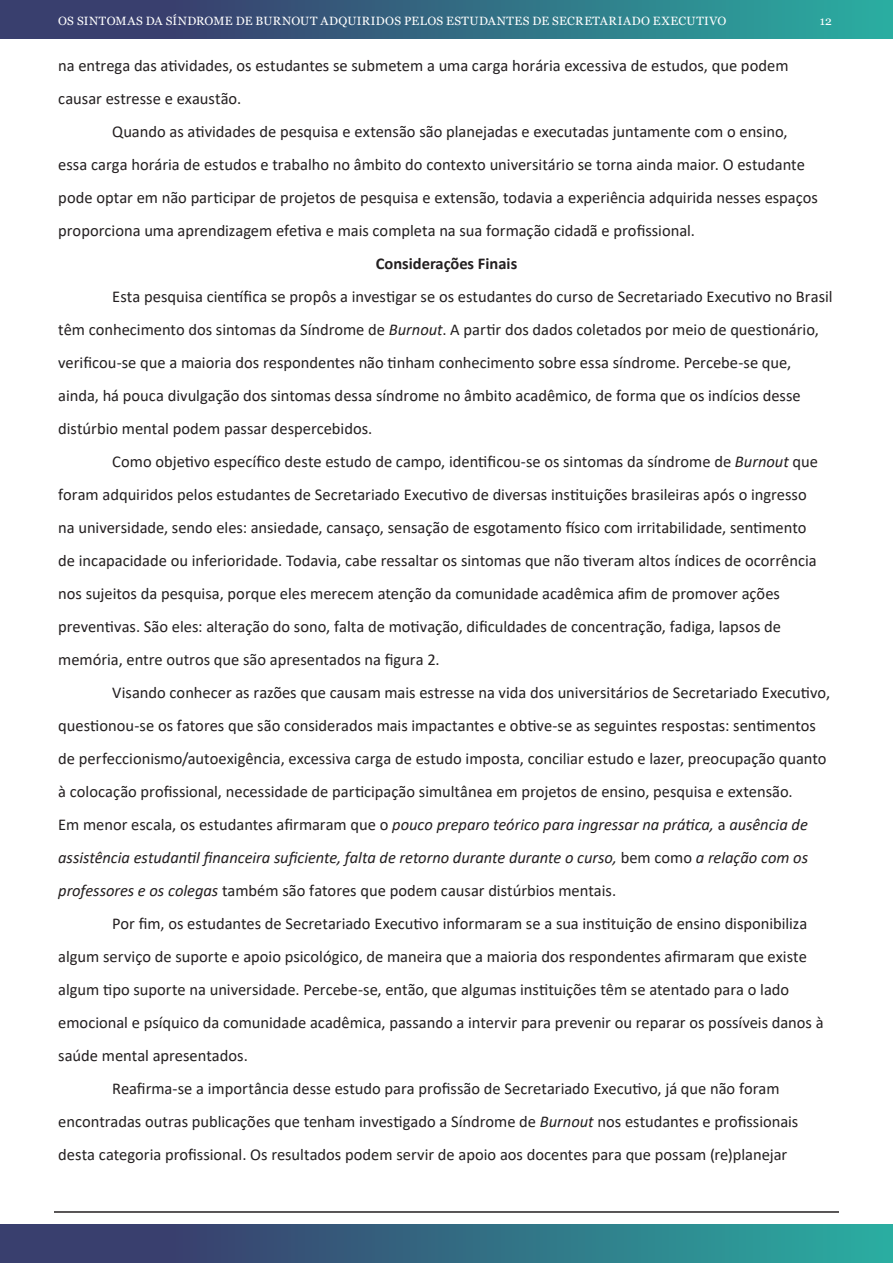
<style>
.page{position:relative;width:893px;height:1263px;background:#fff}
.page>*{position:absolute;margin:0;border:0;box-sizing:border-box;transform-origin:0 0}
.Paragrafo{font:16.5px/33px "Calibri";color:#231f20}
.Título_Nivel_1{font:700 16.5px "Calibri";color:#231f20}
.t1{font:12px "Georgia";letter-spacing:.03em;color:#fff}
.s1{font-style:italic}
</style>
<div class="page">
<div style="left:0;top:0;width:893px;height:38px;background:linear-gradient(to right,#3b2e66,#2baaa0)"></div>
<div style="left:0;top:1225px;width:893px;height:38px;background:linear-gradient(to right,#3b2e66,#2baaa0)"></div>
<hr style="left:54px;top:1211px;width:785px;height:2px;background:#231f20">
<p class="t1" style="left:58px;top:13px;width:670px">OS SINTOMAS DA SÍNDROME DE BURNOUT ADQUIRIDOS PELOS ESTUDANTES DE SECRETARIADO EXECUTIVO</p>
<p class="t1" style="left:820px;top:13px;width:14px">12</p>
<p class="Paragrafo" style="left:58px;top:48px;width:732px">na entrega das atividades, os estudantes se submetem a uma carga horária excessiva de estudos, que podem causar estresse e exaustão.</p>
<p class="Paragrafo" style="left:58px;top:114px;width:761px;text-indent:54px">Quando as atividades de pesquisa e extensão são planejadas e executadas juntamente com o ensino, essa carga horária de estudos e trabalho no âmbito do contexto universitário se torna ainda maior. O estudante pode optar em não participar de projetos de pesquisa e extensão, todavia a experiência adquirida nesses espaços proporciona uma aprendizagem efetiva e mais completa na sua formação cidadã e profissional.</p>
<p class="Título_Nivel_1" style="left:376px;top:251px;width:143px">Considerações Finais</p>
<p class="Paragrafo" style="left:58px;top:279px;width:776px;text-indent:54px">Esta pesquisa científica se propôs a investigar se os estudantes do curso de Secretariado Executivo no Brasil têm conhecimento dos sintomas da Síndrome de <span class="s1">Burnout</span>. A partir dos dados coletados por meio de questionário, verificou-se que a maioria dos respondentes não tinham conhecimento sobre essa síndrome. Percebe-se que, ainda, há pouca divulgação dos sintomas dessa síndrome no âmbito acadêmico, de forma que os indícios desse distúrbio mental podem passar despercebidos.</p>
<p class="Paragrafo" style="left:58px;top:444px;width:761px;text-indent:54px">Como objetivo específico deste estudo de campo, identificou-se os sintomas da síndrome de <span class="s1">Burnout</span> que foram adquiridos pelos estudantes de Secretariado Executivo de diversas instituições brasileiras após o ingresso na universidade, sendo eles: ansiedade, cansaço, sensação de esgotamento físico com irritabilidade, sentimento de incapacidade ou inferioridade. Todavia, cabe ressaltar os sintomas que não tiveram altos índices de ocorrência nos sujeitos da pesquisa, porque eles merecem atenção da comunidade acadêmica afim de promover ações preventivas. São eles: alteração do sono, falta de motivação, dificuldades de concentração, fadiga, lapsos de memória, entre outros que são apresentados na figura 2.</p>
<p class="Paragrafo" style="left:58px;top:675px;width:773px;text-indent:54px">Visando conhecer as razões que causam mais estresse na vida dos universitários de Secretariado Executivo, questionou-se os fatores que são considerados mais impactantes e obtive-se as seguintes respostas: sentimentos de perfeccionismo/autoexigência, excessiva carga de estudo imposta, conciliar estudo e lazer, preocupação quanto à colocação profissional, necessidade de participação simultânea em projetos de ensino, pesquisa e extensão.<br>Em menor escala, os estudantes afirmaram que o <span class="s1">pouco preparo teórico para ingressar na prática,</span> a <span class="s1">ausência de assistência estudantil financeira suficiente, falta de retorno durante durante o curso,</span> bem como <span class="s1">a relação com os professores e os colegas</span> também são fatores que podem causar distúrbios mentais.</p>
<p class="Paragrafo" style="left:58px;top:906px;width:767px;text-indent:54px">Por fim, os estudantes de Secretariado Executivo informaram se a sua instituição de ensino disponibiliza algum serviço de suporte e apoio psicológico, de maneira que a maioria dos respondentes afirmaram que existe algum tipo suporte na universidade. Percebe-se, então, que algumas instituições têm se atentado para o lado emocional e psíquico da comunidade acadêmica, passando a intervir para prevenir ou reparar os possíveis danos à saúde mental apresentados.</p>
<p class="Paragrafo" style="left:58px;top:1071px;width:742px;text-indent:54px">Reafirma-se a importância desse estudo para profissão de Secretariado Executivo, já que não foram encontradas outras publicações que tenham investigado a Síndrome de <span class="s1">Burnout</span> nos estudantes e profissionais desta categoria profissional. Os resultados podem servir de apoio aos docentes para que possam (re)planejar</p>
</div>
